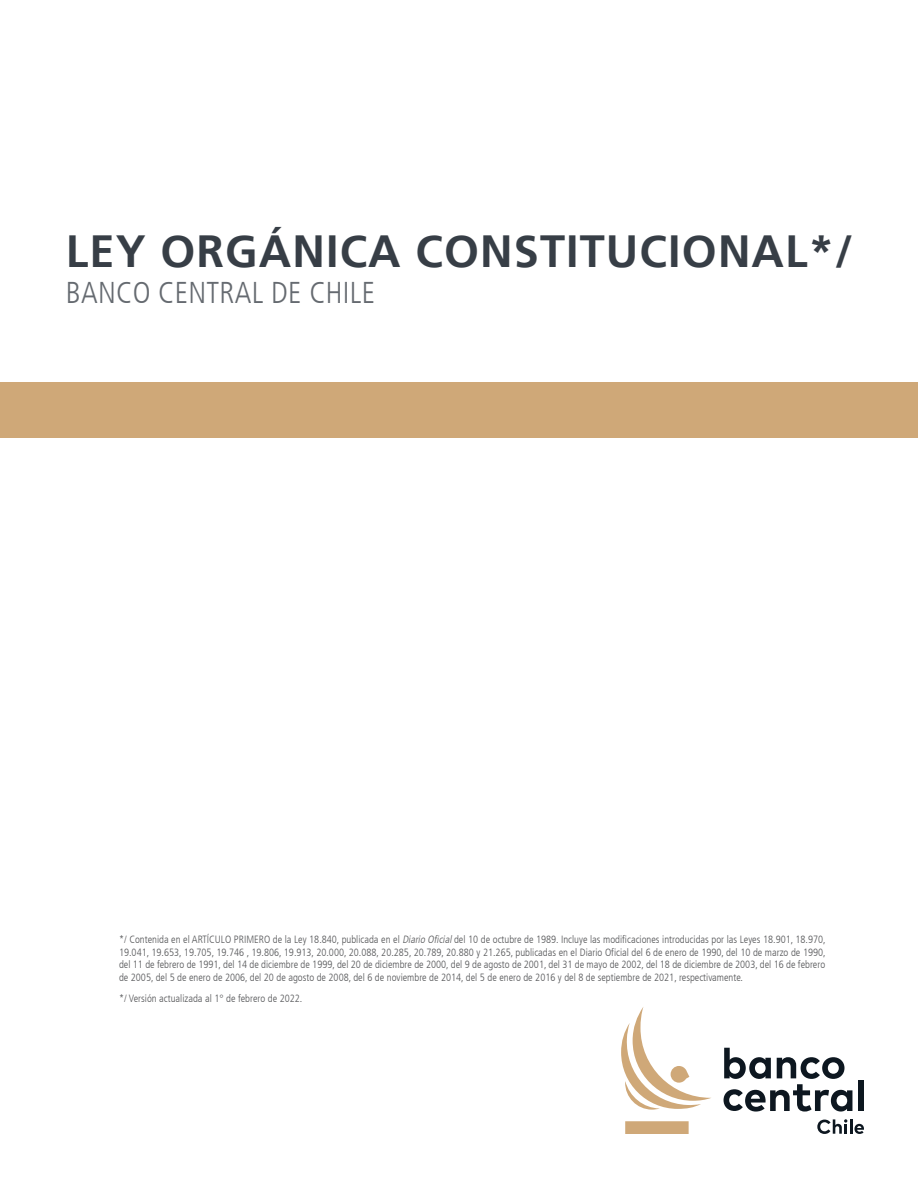
<style>
.page{position:relative;width:918px;height:1188px;background:#fff}
.page>*{position:absolute;margin:0;border:0;box-sizing:border-box;transform-origin:0 0}
.seccion{font:700 45px "Frutiger LT";letter-spacing:.025em;color:#373e46}
.seccion-2{font:300 condensed 30px "Frutiger LT";letter-spacing:.01em;color:#656a70}
._06_Nota_de_gráfico{font:300 condensed 10.5px/12.6px "Frutiger LT";color:#57585a;text-align:justify}
.s1{font-style:italic}
</style>
<div class="page">
<svg style="left:724px;top:1048px;width:128px;height:64px"></svg>
<div style="left:858px;top:1080px;width:6px;height:31px;background:#0d1720"></div>
<svg style="left:817px;top:1119px;width:47px;height:15px"></svg>
<svg style="left:621px;top:1007px;width:90px;height:127px"></svg>
<div style="left:0;top:382px;width:918px;height:55px;background:#cfa878"></div>
<p class="seccion" style="left:66px;top:225px;width:788px">LEY ORGÁNICA CONSTITUCIONAL*/</p>
<p class="seccion-2" style="left:66px;top:276px;width:311px">BANCO CENTRAL DE CHILE</p>
<p class="_06_Nota_de_gráfico" style="left:119px;top:933px;width:708px">*/ Contenida en el ARTÍCULO PRIMERO de la Ley 18.840, publicada en el <span class="s1">Diario Oficial</span>del 10 de octubre de 1989. Incluye las modificaciones introducidas por las Leyes 18.901, 18.970, 19.041, 19.653, 19.705, 19.746 , 19.806, 19.913, 20.000, 20.088, 20.285, 20.789, 20.880 y 21.265, publicadas en el Diario Oficial del 6 de enero de 1990, del 10 de marzo de 1990, del 11 de febrero de 1991, del 14 de diciembre de 1999, del 20 de diciembre de 2000, del 9 de agosto de 2001, del 31 de mayo de 2002, del 18 de diciembre de 2003, del 16 de febrero de 2005, del 5 de enero de 2006, del 20 de agosto de 2008, del 6 de noviembre de 2014, del 5 de enero de 2016 y del 8 de septiembre de 2021, respectivamente.</p>
<p class="_06_Nota_de_gráfico" style="left:119px;top:992px;width:185px">*/ Versión actualizada al 1° de febrero de 2022.</p>
</div>
